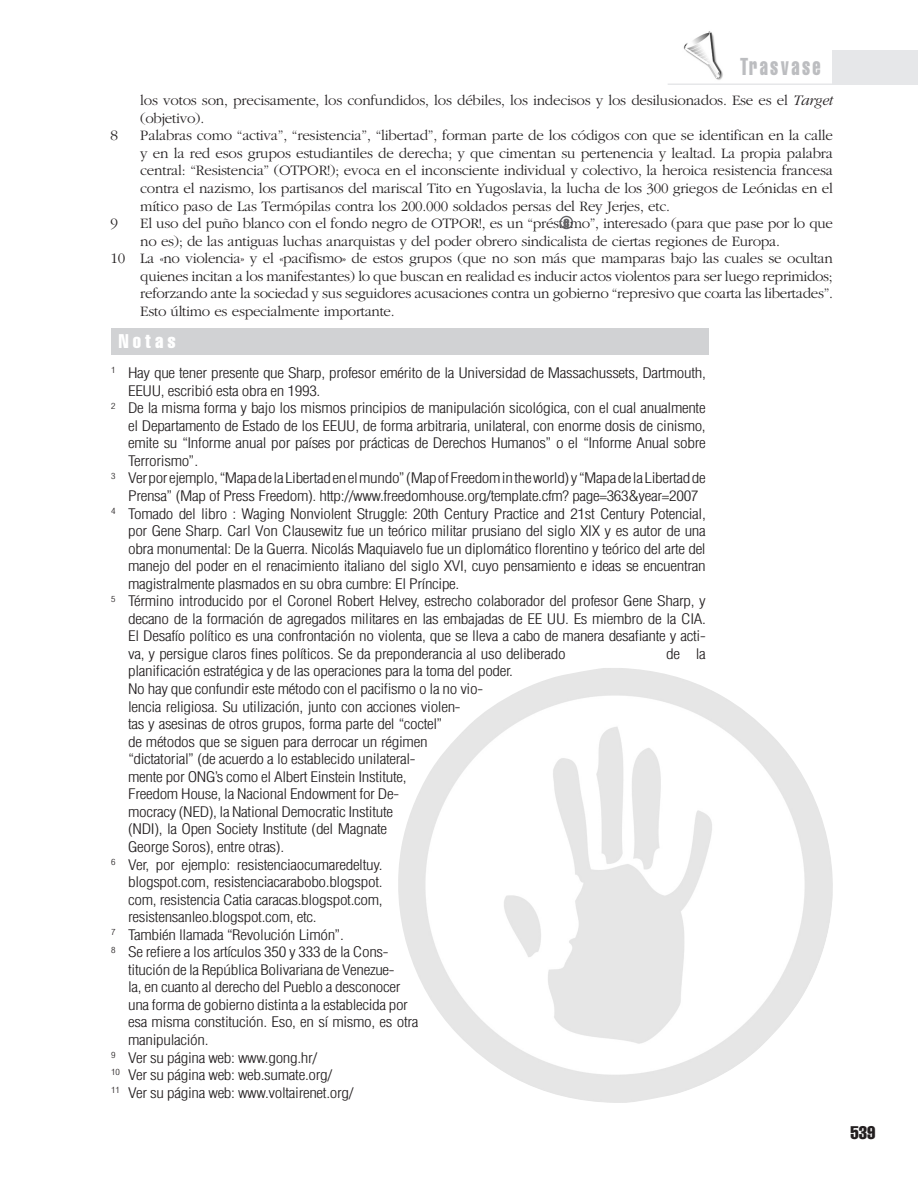
<style>
.page{position:relative;width:918px;height:1188px;background:#fff}
.page>*{position:absolute;margin:0;border:0;box-sizing:border-box;transform-origin:0 0}
.t1{font:extra-condensed 24px "Helvetica";letter-spacing:.125em;color:#bcbdc0;scale:.8 1}
.t2{font:extra-condensed 19.5px "Helvetica";color:#fff}
.t3{font:extra-condensed 18px "Helvetica";color:#231f20}
.t4{font:300 15px/17.5px "Garamond";letter-spacing:-.02em;color:#231f20}
.t5{font:extra-condensed 14.4px "Helvetica";color:#636366}
.t6{font:300 condensed 14.25px/17.5px "Helvetica";letter-spacing:-.02em;color:#231f20;scale:1.2 1}
.s1{font-style:italic}
</style>
<div class="page">
<div style="left:833px;top:50px;width:85px;height:35px;background:#e6e7e9"></div>
<hr style="left:668px;top:83px;width:165px;height:2px;background:#e6e7e9">
<img style="left:683px;top:31px;width:40px;height:49px">
<div style="left:112px;top:328px;width:597px;height:27px;background:#d1d2d4"></div>
<div style="left:560px;top:216px;width:13px;height:13px;border:1px solid #636366;border-radius:50%"></div>
<img style="left:398px;top:668px;width:435px;height:435px">
<h1 class="t1" style="left:740px;top:51px;width:102px">Trasvase</h1>
<p class="t4" style="left:140px;top:92px;width:694px">los votos son, precisamente, los confundidos, los débiles, los indecisos y los desilusionados. Ese es el <span class="s1">Target </span>(objetivo).</p>
<p class="t4" style="left:111px;top:127px;width:9px">8</p>
<p class="t4" style="left:140px;top:127px;width:694px;text-align:justify">Palabras como “activa”, “resistencia”, “libertad”, forman parte de los códigos con que se identifican en la calle y en la red esos grupos estudiantiles de derecha; y que cimentan su pertenencia y lealtad. La propia palabra central: “Resistencia” (OTPOR!); evoca en el inconsciente individual y colectivo, la heroica resistencia francesa contra el nazismo, los partisanos del mariscal Tito en Yugoslavia, la lucha de los 300 griegos de Leónidas en el mítico paso de Las Termópilas contra los 200.000 soldados persas del Rey Jerjes, etc.</p>
<p class="t4" style="left:111px;top:215px;width:9px">9</p>
<p class="t4" style="left:140px;top:215px;width:694px">El uso del puño blanco con el fondo negro de OTPOR!, es un “préstamo”, interesado (para que pase por lo que</p>
<p class="t4" style="left:140px;top:232px;width:641px">no es); de las antiguas luchas anarquistas y del poder obrero sindicalista de ciertas regiones de Europa.</p>
<p class="t4" style="left:111px;top:250px;width:724px">10 La «no violencia» y el «pacifismo» de estos grupos (que no son más que mamparas bajo las cuales se ocultan</p>
<p class="t4" style="left:140px;top:268px;width:694px">quienes incitan a los manifestantes) lo que buscan en realidad es inducir actos violentos para ser luego reprimidos;</p>
<p class="t4" style="left:140px;top:285px;width:694px">reforzando ante la sociedad y sus seguidores acusaciones contra un gobierno “represivo que coarta las libertades”.</p>
<p class="t4" style="left:140px;top:303px;width:256px">Esto último es especialmente importante.</p>
<h2 class="t2" style="left:119px;top:328px;width:58px">Notas</h2>
<p class="t6" style="left:111px;top:364px;width:497px"><sup>1</sup> Hay que tener presente que Sharp, profesor emérito de la Universidad de Massachussets, Dartmouth,</p>
<p class="t6" style="left:128px;top:382px;width:162px">EEUU , escribió esta obra en 1993.</p>
<p class="t6" style="left:111px;top:399px;width:497px"><sup>2</sup> De la misma forma y bajo los mismos principios de manipulación sicológica, con el cual anualmente</p>
<p class="t6" style="left:128px;top:417px;width:483px">el Departamento de Estado de los EEUU , de forma arbitraria, unilateral, con enorme dosis de cinismo,</p>
<p class="t6" style="left:128px;top:434px;width:483px">emite su “I nforme anual por países por prácticas de Derechos Humanos” o el “I nforme Anual sobre</p>
<p class="t6" style="left:128px;top:452px;width:60px">Terrorismo”.</p>
<p class="t6" style="left:111px;top:469px;width:497px"><sup>3</sup> Ver por ejemplo, “Mapa de la Libertad en el mundo” (Map of Freedom in the world) y “Mapa de la Libertad de</p>
<p class="t6" style="left:128px;top:487px;width:477px">Prensa” (Map of Press Freedom). http://www.freedomhouse.org/template.cfm? page=363&amp;year=2007</p>
<p class="t6" style="left:111px;top:505px;width:497px"><sup>4</sup> Tomado del libro : Waging Nonviolent Struggle: 20th Century Practice and 21st Century Potencial,</p>
<p class="t6" style="left:128px;top:522px;width:483px">por Gene Sharp. Carl Von Clausewitz fue un teórico militar prusiano del siglo XIX y es autor de una</p>
<p class="t6" style="left:128px;top:540px;width:483px">obra monumental: De la Guerra. Nicolás Maquiavelo fue un diplomático florentino y teórico del arte del</p>
<p class="t6" style="left:128px;top:557px;width:483px">manejo del poder en el renacimiento italiano del siglo XVI , cuyo pensamiento e ideas se encuentran</p>
<p class="t6" style="left:128px;top:575px;width:278px">magistralmente plasmados en su obra cumbre: El Príncipe.</p>
<p class="t6" style="left:111px;top:592px;width:497px"><sup>5</sup> Término introducido por el Coronel Robert Helvey, estrecho colaborador del profesor Gene Sharp, y</p>
<p class="t6" style="left:128px;top:610px;width:483px">decano de la formación de agregados militares en las embajadas de EE UU . Es miembro de la CIA.</p>
<p class="t6" style="left:128px;top:627px;width:483px">El Desafío político es una confrontación no violenta, que se lleva a cabo de manera desafiante y acti-</p>
<p class="t6" style="left:128px;top:645px;width:366px">va, y persigue claros fines políticos. Se da preponderancia al uso deliberado</p>
<p class="t6" style="left:666px;top:645px;width:35px">de la</p>
<p class="t6" style="left:128px;top:662px;width:322px">planificación estratégica y de las operaciones para la toma del poder.<br>No hay que confundir este método con el pacifismo o la no vio&shy;lencia religiosa. Su utilización, junto con acciones violen-<br>tas y asesinas de otros grupos, forma parte del “coctel”<br>de métodos que se siguen para derrocar un régimen<br>“dictatorial” (de acuerdo a lo establecido unilateral-<br>mente por ONG</p>
<p class="t5" style="left:563px;top:212px;width:8px">e</p>
<p class="t6" style="left:215px;top:768px;width:161px">’s como el Albert Einstein I nstitute,</p>
<p class="t6" style="left:128px;top:785px;width:227px">Freedom House, la Nacional Endowment for De-</p>
<p class="t6" style="left:128px;top:803px;width:222px">mocracy (NED), la National Democratic I nstitute</p>
<p class="t6" style="left:128px;top:820px;width:217px">(NDI), la Open Society I nstitute (del Magnate</p>
<p class="t6" style="left:128px;top:838px;width:132px">George Soros), entre otras).</p>
<p class="t6" style="left:111px;top:856px;width:228px"><sup>6</sup> Ver, por ejemplo: resistenciaocumaredeltuy.</p>
<p class="t6" style="left:128px;top:873px;width:214px">blogspot.com, resistenciacarabobo.blogspot.</p>
<p class="t6" style="left:128px;top:891px;width:214px">com, resistencia Catia caracas.blogspot.com,</p>
<p class="t6" style="left:128px;top:908px;width:159px">resistensanleo.blogspot.com, etc.</p>
<p class="t6" style="left:111px;top:926px;width:196px"><sup>7</sup> También llamada “Revolución Limón”.</p>
<p class="t6" style="left:111px;top:943px;width:233px"><sup>8</sup> Se refiere a los artículos 350 y 333 de la Cons-</p>
<p class="t6" style="left:128px;top:961px;width:224px">titución de la República Bolivariana de Venezue-</p>
<p class="t6" style="left:128px;top:978px;width:229px">la, en cuanto al derecho del Pueblo a desconocer</p>
<p class="t6" style="left:128px;top:996px;width:235px">una forma de gobierno distinta a la establecida por</p>
<p class="t6" style="left:128px;top:1013px;width:244px">esa misma constitución. Eso, en sí mismo, es otra</p>
<p class="t6" style="left:128px;top:1031px;width:69px">manipulación.</p>
<p class="t6" style="left:111px;top:1049px;width:173px"><sup>9</sup> Ver su página web: www.gong.hr/</p>
<p class="t6" style="left:111px;top:1066px;width:186px"><sup>10</sup> Ver su página web: web.sumate.org/</p>
<p class="t6" style="left:111px;top:1084px;width:204px"><sup>11</sup> Ver su página web: www.voltairenet.org/</p>
<p class="t3" style="left:851px;top:1121px;width:27px">539</p>
</div>
